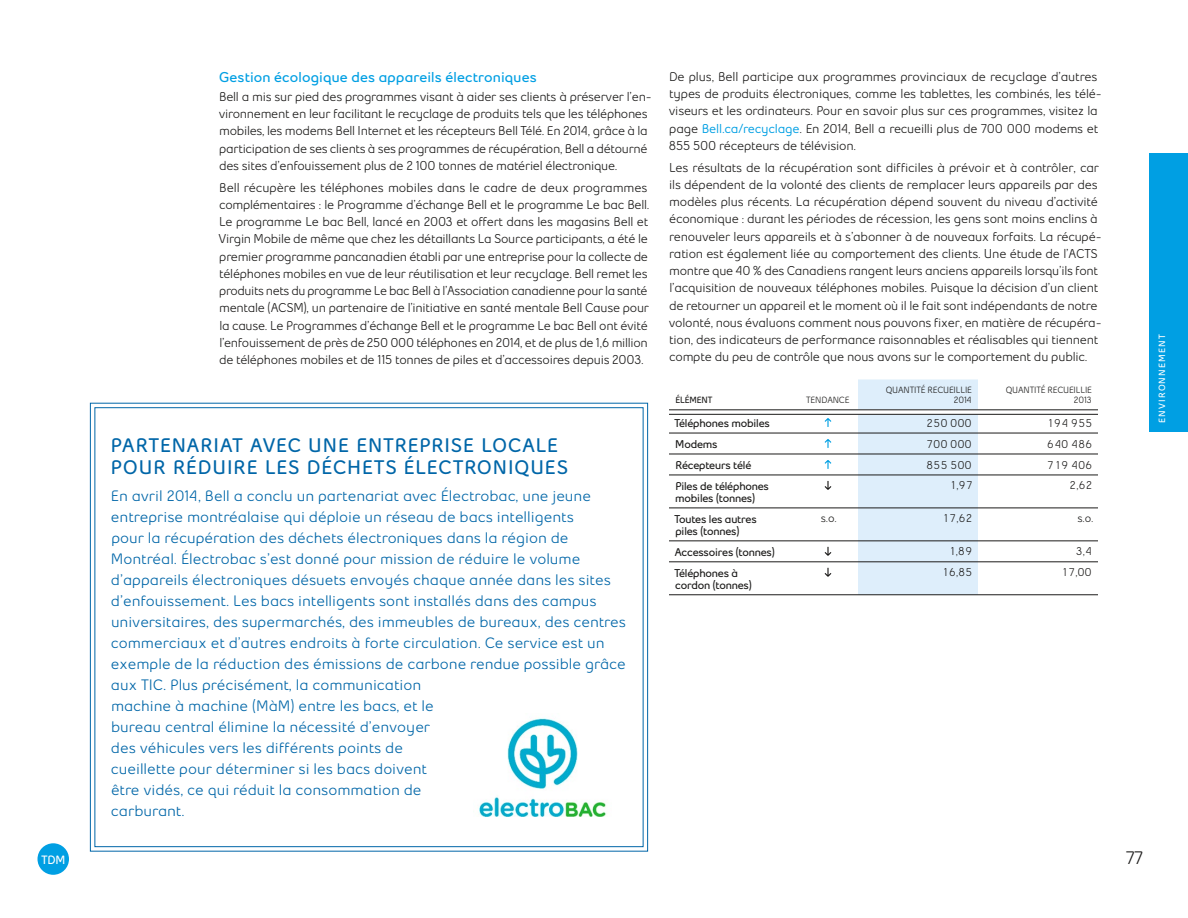
<style>
.page{position:relative;width:1188px;height:918px;background:#fff}
.page>*{position:absolute;margin:0;border:0;box-sizing:border-box;transform-origin:0 0}
.SIDEBAR_-_Title{font:800 19.5px/22.5px "Bell Slim";letter-spacing:.05em;color:#0066a8}
.t1{font:600 18px "Bell Slim";color:#1c1b1a}
.SIDEBAR_-_Quote{font:600 15px/21px "Bell Slim";color:#0066a8}
.H4{font:800 14.25px "Bell Slim";letter-spacing:.01em;color:#009fe3}
.TX{font:600 12.75px/17.2px "Bell Slim";letter-spacing:-.02em;color:#1c1b1a}
.t2{font:800 12px "Bell Slim";color:#fff}
.TAB_rangées{font:800 11.25px/12px "Bell Slim";letter-spacing:-.015em;color:#1c1b1a}
.TAB_Chiffres{font:600 11.25px "Bell Slim Mono";letter-spacing:-.015em;color:#1c1b1a}
.TAB_entete{font:600 9px "Bell Slim";letter-spacing:-.015em;color:#1c1b1a}
.t3{font:800 9px "Bell Slim";color:#fff}
.TAB_entete-2{font:800 9px "Bell Slim";letter-spacing:-.015em;color:#1c1b1a}
.s1{font-weight:700;color:#009fe3}
</style>
<div class="page">
<div style="left:1149px;top:153px;width:39px;height:279px;background:#009fe3"></div>
<div style="left:858px;top:383px;width:120px;height:211px;background:#deeefb"></div>
<svg style="left:669px;top:410px;width:129px;height:4px"></svg>
<svg style="left:798px;top:410px;width:60px;height:4px"></svg>
<svg style="left:858px;top:410px;width:120px;height:4px"></svg>
<svg style="left:978px;top:410px;width:120px;height:4px"></svg>
<hr style="left:669px;top:433px;width:129px;height:1px;background:#1c1b1a">
<hr style="left:798px;top:433px;width:60px;height:1px;background:#1c1b1a">
<hr style="left:858px;top:433px;width:120px;height:1px;background:#1c1b1a">
<hr style="left:978px;top:433px;width:120px;height:1px;background:#1c1b1a">
<hr style="left:669px;top:454px;width:129px;height:1px;background:#1c1b1a">
<hr style="left:798px;top:454px;width:60px;height:1px;background:#1c1b1a">
<hr style="left:858px;top:454px;width:120px;height:1px;background:#1c1b1a">
<hr style="left:978px;top:454px;width:120px;height:1px;background:#1c1b1a">
<hr style="left:669px;top:475px;width:129px;height:1px;background:#1c1b1a">
<hr style="left:798px;top:475px;width:60px;height:1px;background:#1c1b1a">
<hr style="left:858px;top:475px;width:120px;height:1px;background:#1c1b1a">
<hr style="left:978px;top:475px;width:120px;height:1px;background:#1c1b1a">
<hr style="left:669px;top:508px;width:129px;height:1px;background:#1c1b1a">
<hr style="left:798px;top:508px;width:60px;height:1px;background:#1c1b1a">
<hr style="left:858px;top:508px;width:120px;height:1px;background:#1c1b1a">
<hr style="left:978px;top:508px;width:120px;height:1px;background:#1c1b1a">
<hr style="left:669px;top:541px;width:129px;height:1px;background:#1c1b1a">
<hr style="left:798px;top:541px;width:60px;height:1px;background:#1c1b1a">
<hr style="left:858px;top:541px;width:120px;height:1px;background:#1c1b1a">
<hr style="left:978px;top:541px;width:120px;height:1px;background:#1c1b1a">
<hr style="left:669px;top:562px;width:129px;height:1px;background:#1c1b1a">
<hr style="left:798px;top:562px;width:60px;height:1px;background:#1c1b1a">
<hr style="left:858px;top:562px;width:120px;height:1px;background:#1c1b1a">
<hr style="left:978px;top:562px;width:120px;height:1px;background:#1c1b1a">
<hr style="left:669px;top:409px;width:129px;height:1px;background:#1c1b1a">
<hr style="left:669px;top:414px;width:129px;height:1px;background:#1c1b1a">
<hr style="left:798px;top:409px;width:60px;height:1px;background:#1c1b1a">
<hr style="left:798px;top:414px;width:60px;height:1px;background:#1c1b1a">
<hr style="left:858px;top:409px;width:120px;height:1px;background:#1c1b1a">
<hr style="left:858px;top:414px;width:120px;height:1px;background:#1c1b1a">
<hr style="left:978px;top:409px;width:120px;height:1px;background:#1c1b1a">
<hr style="left:978px;top:414px;width:120px;height:1px;background:#1c1b1a">
<hr style="left:669px;top:594px;width:129px;height:1px;background:#1c1b1a">
<hr style="left:798px;top:594px;width:60px;height:1px;background:#1c1b1a">
<hr style="left:858px;top:594px;width:120px;height:1px;background:#1c1b1a">
<hr style="left:978px;top:594px;width:120px;height:1px;background:#1c1b1a">
<svg style="left:825px;top:418px;width:6px;height:9px"></svg>
<svg style="left:825px;top:439px;width:6px;height:9px"></svg>
<svg style="left:825px;top:460px;width:6px;height:9px"></svg>
<svg style="left:825px;top:481px;width:6px;height:9px"></svg>
<svg style="left:825px;top:547px;width:6px;height:9px"></svg>
<svg style="left:825px;top:568px;width:6px;height:9px"></svg>
<svg style="left:90px;top:402px;width:558px;height:450px"></svg>
<img style="left:474px;top:714px;width:138px;height:102px">
<div style="left:38px;top:843px;width:31px;height:32px;background:#009fe3;border-radius:50%"></div>
<p class="H4" style="left:219px;top:68px;width:319px">Gestion écologique des appareils électroniques</p>
<p class="TX" style="left:219px;top:88px;width:434px">Bell a mis sur pied des programmes visant à aider ses clients à préserver l’en&shy;vironnement en leur facilitant le recyclage de produits tels que les téléphones mobiles, les modems Bell Internet et les récepteurs Bell Télé. En 2014, grâce à la participation de ses clients à ses programmes de récupération, Bell a détourné des sites d’enfouissement plus de 2 100 tonnes de matériel électronique.</p>
<p class="TX" style="left:219px;top:178px;width:432px">Bell récupère les téléphones mobiles dans le cadre de deux programmes complémentaires : le Programme d’échange Bell et le programme Le bac Bell.<br>Le programme Le bac Bell, lancé en 2003 et offert dans les magasins Bell et Virgin Mobile de même que chez les détaillants La Source participants, a été le premier programme pancanadien établi par une entreprise pour la collecte de téléphones mobiles en vue de leur réutilisation et leur recyclage. Bell remet les produits nets du programme Le bac Bell à l’Association canadienne pour la santé mentale (ACSM), un partenaire de l’initiative en santé mentale Bell Cause pour la cause. Le Programmes d’échange Bell et le programme Le bac Bell ont évité l’enfouissement de près de 250 000 téléphones en 2014, et de plus de 1,6 million de téléphones mobiles et de 115 tonnes de piles et d’accessoires depuis 2003.</p>
<p class="SIDEBAR_-_Title" style="left:111px;top:433px;width:459px">PARTENARIAT AVEC UNE ENTREPRISE LOCALE<br>POUR RÉDUIRE LES DÉCH ETS ÉLECTRONIQUES</p>
<p class="SIDEBAR_-_Quote" style="left:111px;top:486px;width:517px">En avril 2014, Bell a conclu un partenariat avec Électrobac, une jeune entreprise montréalaise qui déploie un réseau de bacs intelligents<br>pour la récupération des déchets électroniques dans la région de Montréal. Électrobac s’est donné pour mission de réduire le volume d’appareils électroniques désuets envoyés chaque année dans les sites d’enfouissement. Les bacs intelligents sont installés dans des campus universitaires, des supermarchés, des immeubles de bureaux, des centres commerciaux et d’autres endroits à forte circulation. Ce service est un exemple de la réduction des émissions de carbone rendue possible grâce aux TIC. Plus précisément, la communication<br>machine à machine (MàM) entre les bacs, et le<br>bureau central élimine la nécessité d’envoyer<br>des véhicules vers les différents points de<br>cueillette pour déterminer si les bacs doivent<br>être vidés, ce qui réduit la consommation de<br>carburant.</p>
<p class="TX" style="left:669px;top:68px;width:434px">De plus, Bell participe aux programmes provinciaux de recyclage d’autres types de produits électroniques, comme les tablettes, les combinés, les télé&shy;viseurs et les ordinateurs. Pour en savoir plus sur ces programmes, visitez la page <span class="s1">Bell.ca/recyclage</span>. En 2014, Bell a recueilli plus de 700 000 modems et 855 500 récepteurs de télévision.</p>
<p class="TX" style="left:669px;top:159px;width:434px">Les résultats de la récupération sont difficiles à prévoir et à contrôler, car ils dépendent de la volonté des clients de remplacer leurs appareils par des modèles plus récents. La récupération dépend souvent du niveau d’activité économique : durant les périodes de récession, les gens sont moins enclins à renouveler leurs appareils et à s’abonner à de nouveaux forfaits. La récupé&shy;ration est également liée au comportement des clients. Une étude de l’ACTS montre que 40 % des Canadiens rangent leurs anciens appareils lorsqu’ils font l’acquisition de nouveaux téléphones mobiles. Puisque la décision d’un client de retourner un appareil et le moment où il le fait sont indépendants de notre volonté, nous évaluons comment nous pouvons fixer, en matière de récupéra&shy;tion, des indicateurs de performance raisonnables et réalisables qui tiennent compte du peu de contrôle que nous avons sur le comportement du public.</p>
<p class="TAB_entete-2" style="left:676px;top:394px;width:38px">ÉLÉMENT</p>
<p class="TAB_entete" style="left:806px;top:394px;width:45px">TENDANCE</p>
<p class="TAB_entete" style="left:886px;top:384px;width:88px">QUANTITÉ RECUEILLIE</p>
<p class="TAB_entete" style="left:954px;top:394px;width:19px">2014</p>
<p class="TAB_entete" style="left:1006px;top:384px;width:88px">QUANTITÉ RECUEILLIE</p>
<p class="TAB_entete" style="left:1074px;top:394px;width:19px">2013</p>
<p class="TAB_rangées" style="left:674px;top:417px;width:97px">Téléphones mobiles</p>
<p class="TAB_Chiffres" style="left:926px;top:416px;width:47px">250 000</p>
<p class="TAB_Chiffres" style="left:1047px;top:416px;width:47px">194 955</p>
<p class="TAB_rangées" style="left:675px;top:438px;width:44px">Modems</p>
<p class="TAB_Chiffres" style="left:926px;top:437px;width:47px">700 000</p>
<p class="TAB_Chiffres" style="left:1047px;top:437px;width:47px">640 486</p>
<p class="TAB_rangées" style="left:675px;top:459px;width:78px">Récepteurs télé</p>
<p class="TAB_Chiffres" style="left:926px;top:458px;width:47px">855 500</p>
<p class="TAB_Chiffres" style="left:1047px;top:458px;width:47px">719 406</p>
<p class="TAB_rangées" style="left:675px;top:480px;width:95px">Piles de téléphones mobiles (tonnes)</p>
<p class="TAB_Chiffres" style="left:949px;top:479px;width:25px">1,97</p>
<p class="TAB_Chiffres" style="left:1069px;top:479px;width:25px">2,62</p>
<p class="TAB_rangées" style="left:674px;top:513px;width:84px">Toutes les autres piles (tonnes)</p>
<p class="TAB_Chiffres" style="left:821px;top:512px;width:17px">s.o.</p>
<p class="TAB_Chiffres" style="left:942px;top:512px;width:32px">17,62</p>
<p class="TAB_Chiffres" style="left:1077px;top:512px;width:17px">s.o.</p>
<p class="TAB_rangées" style="left:675px;top:546px;width:101px">Accessoires (tonnes)</p>
<p class="TAB_Chiffres" style="left:949px;top:545px;width:25px">1,89</p>
<p class="TAB_Chiffres" style="left:1076px;top:545px;width:18px">3,4</p>
<p class="TAB_rangées" style="left:674px;top:567px;width:79px">Téléphones à cordon (tonnes)</p>
<p class="TAB_Chiffres" style="left:942px;top:566px;width:32px">16,85</p>
<p class="TAB_Chiffres" style="left:1061px;top:566px;width:32px">17,00</p>
<p class="t2" style="left:41px;top:852px;width:26px">TDM</p>
<h2 class="t1" style="left:1126px;top:847px;width:19px">77</h2>
<p class="t3" style="left:1156px;top:423px;width:89px;rotate:-90deg">Environnement</p>
</div>
